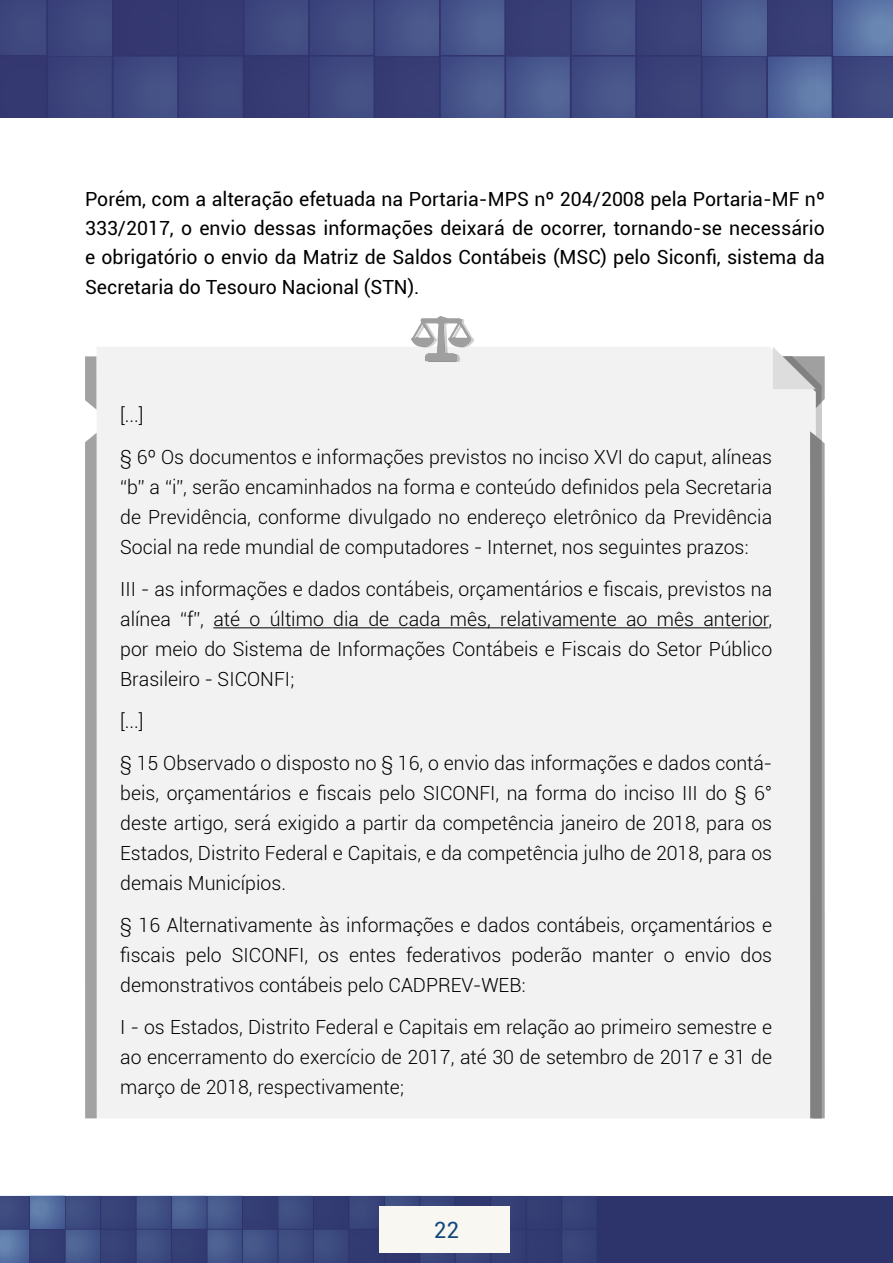
<style>
.page{position:relative;width:893px;height:1263px;background:#fff}
.page>*{position:absolute;margin:0;border:0;box-sizing:border-box;transform-origin:0 0}
.t1{font:22.5px "Roboto";color:#12487d}
.t2{font:300 19.5px/30px "Roboto";color:#000;text-align:justify}
.t3{font:19.5px/29.2px "Roboto";color:#000;text-align:justify}
</style>
<div class="page">
<svg style="left:0;top:0;width:893px;height:117px;background:#404a80"></svg>
<div style="left:0;top:1196px;width:893px;height:67px;background:#2d346b"></div>
<svg style="left:0;top:1196px;width:596px;height:67px"></svg>
<div style="left:379px;top:1206px;width:131px;height:47px;background:#f9f7f1"></div>
<svg style="left:85px;top:356px;width:12px;height:54px"></svg>
<div style="left:811px;top:402px;width:11px;height:42px;background:#cbcbcb"></div>
<div style="left:97px;top:347px;width:719px;height:771px;background:#f2f2f2"></div>
<svg style="left:85px;top:433px;width:12px;height:685px;background:#a2a3a2"></svg>
<svg style="left:810px;top:431px;width:15px;height:687px;background:#8b8b8b"></svg>
<svg style="left:773px;top:347px;width:52px;height:61px"></svg>
<img style="left:412px;top:316px;width:61px;height:46px">
<hr style="left:213px;top:627px;width:555px;height:1px;background:#000">
<p class="t3" style="left:85px;top:184px;width:741px">Porém, com a alteração efetuada na Portaria-MPS nº 204/2008 pela Portaria-MF nº 333/2017, o envio dessas informações deixará de ocorrer, tornando-se necessário e obrigatório o envio da Matriz de Saldos Contábeis (MSC) pelo Siconfi, sistema da Secretaria do Tesouro Nacional (STN).</p>
<p class="t2" style="left:120px;top:394px;width:653px;line-height:42px">[...]<br>§ 6º Os documentos e informações previstos no inciso XVI do caput, alíneas</p>
<p class="t2" style="left:120px;top:472px;width:653px">“b” a “i”, serão encaminhados na forma e conteúdo definidos pela Secretaria de Previdência, conforme divulgado no endereço eletrônico da Previdência Social na rede mundial de computadores - Internet, nos seguintes prazos:</p>
<p class="t2" style="left:120px;top:574px;width:653px">III - as informações e dados contábeis, orçamentários e fiscais, previstos na alínea “f”, até o último dia de cada mês, relativamente ao mês anterior, por meio do Sistema de Informações Contábeis e Fiscais do Setor Público Brasileiro - SICONFI;</p>
<p class="t2" style="left:120px;top:700px;width:653px;line-height:42px">[...]<br>§ 15 Observado o disposto no § 16, o envio das informações e dados contá-</p>
<p class="t2" style="left:120px;top:778px;width:653px">beis, orçamentários e fiscais pelo SICONFI, na forma do inciso III do § 6° deste artigo, será exigido a partir da competência janeiro de 2018, para os Estados, Distrito Federal e Capitais, e da competência julho de 2018, para os demais Municípios.</p>
<p class="t2" style="left:120px;top:910px;width:653px">§ 16 Alternativamente às informações e dados contábeis, orçamentários e fiscais pelo SICONFI, os entes federativos poderão manter o envio dos demonstrativos contábeis pelo CADPREV-WEB:</p>
<p class="t2" style="left:120px;top:1012px;width:653px">I - os Estados, Distrito Federal e Capitais em relação ao primeiro semestre e ao encerramento do exercício de 2017, até 30 de setembro de 2017 e 31 de março de 2018, respectivamente;</p>
<p class="t1" style="left:434px;top:1214px;width:27px">22</p>
</div>
